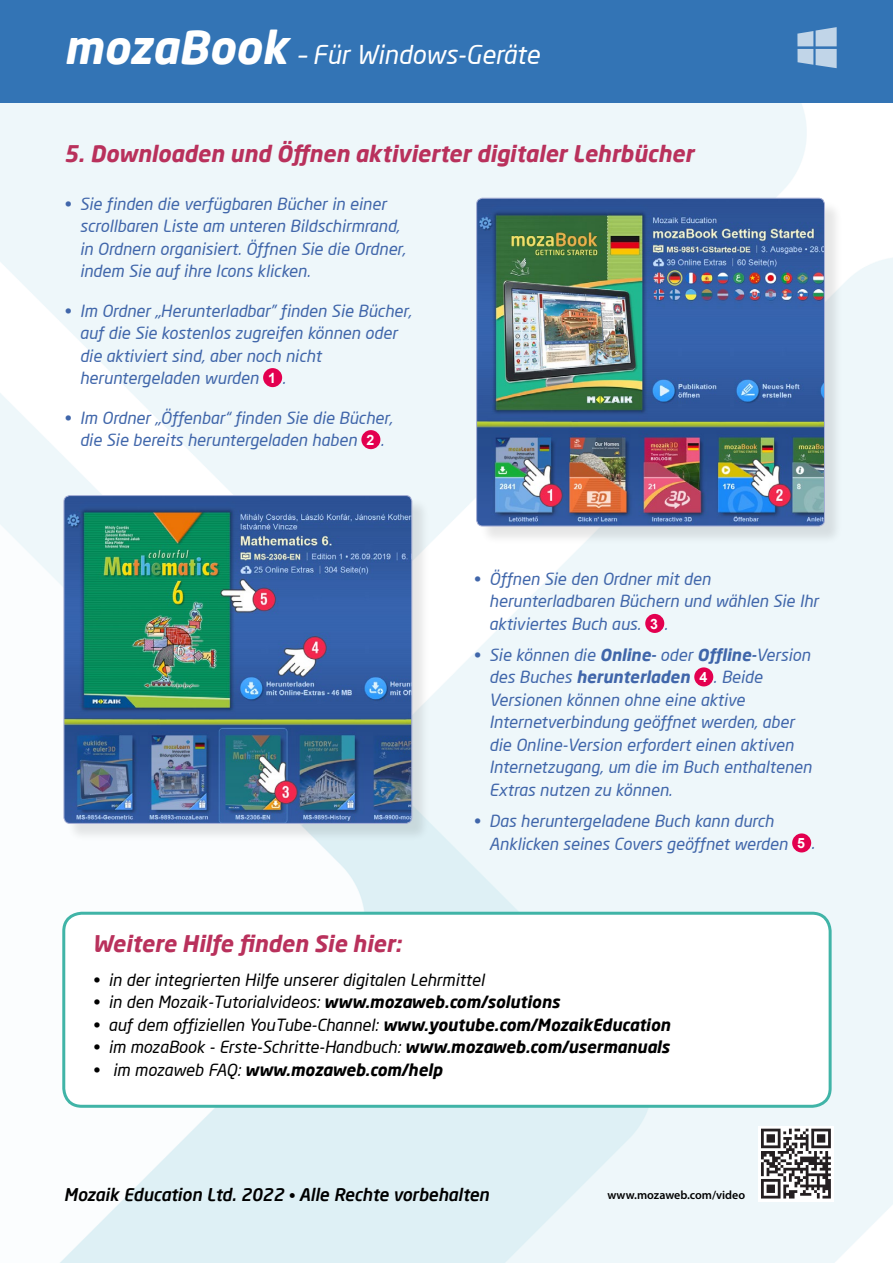
<style>
.page{position:relative;width:893px;height:1263px;background:#fff}
.page>*{position:absolute;margin:0;border:0;box-sizing:border-box;transform-origin:0 0}
.t1{font:italic 25.5px "Neo Sans Pro";color:#fff}
.t2{font:italic 700 22.5px "Neo Sans Pro";color:#b9315c}
.t3{font:italic 500 17.25px "Neo Sans Pro";letter-spacing:-.005em;color:#000}
.t4{font:italic 16.5px/22.5px "Neo Sans Pro";color:#4066aa}
.t5{font:italic 16.5px "Neo Sans Pro";color:#000}
.t6{font:italic 700 16.5px "Neo Sans Pro";color:#000}
.t7{font:600 12px "Myriad Pro";color:#000}
.s1{font-weight:700;font-size:45px}
.s2{font-family:"Arial";font-weight:700;font-style:normal;font-size:14.25px;color:#fff}
.s3{font-weight:700}
.s4{font-weight:400}
.s5{font-size:15px}
</style>
<div class="page">
<img style="left:0;top:102px;width:893px;height:1161px">
<div style="left:263px;top:368px;width:19px;height:19px;background:#e3004f;border-radius:50%"></div>
<div style="left:361px;top:430px;width:19px;height:19px;background:#e3004f;border-radius:50%"></div>
<div style="left:645px;top:614px;width:19px;height:19px;background:#e3004f;border-radius:50%"></div>
<div style="left:694px;top:667px;width:19px;height:19px;background:#e3004f;border-radius:50%"></div>
<div style="left:792px;top:833px;width:19px;height:19px;background:#e3004f;border-radius:50%"></div>
<div style="left:479px;top:200px;width:364px;height:345px;background:#000;opacity:.1"></div>
<img style="left:477px;top:198px;width:347px;height:328px">
<div style="left:476px;top:198px;width:349px;height:328px;border:1px solid #a5aed5;border-radius:6px"></div>
<div style="left:66px;top:498px;width:365px;height:344px;background:#000;opacity:.1"></div>
<img style="left:64px;top:496px;width:348px;height:327px">
<div style="left:64px;top:495px;width:348px;height:328px;border:1px solid #a5aed5;border-radius:6px"></div>
<svg style="left:758px;top:1126px;width:76px;height:75px"></svg>
<svg style="left:761px;top:1129px;width:70px;height:69px"></svg>
<div style="left:64px;top:913px;width:766px;height:193px;background:#fff;border-radius:18px"></div>
<div style="left:62px;top:912px;width:770px;height:196px;border:3px solid #40b4a7;border-radius:18px"></div>
<div style="left:0;top:0;width:893px;height:102px;background:#3374b5"></div>
<svg style="left:797px;top:27px;width:40px;height:41px"></svg>
<h1 class="t1" style="left:64px;top:39px;width:477px"><span class="s1">mozaBook</span> – Für Windows-Geräte</h1>
<h2 class="t2" style="left:64px;top:139px;width:631px">5. Downloaden und Öffnen aktivierter digitaler Lehrbücher</h2>
<p class="t4" style="left:80px;top:192px;width:327px;text-indent:-16px">• Sie finden die verfügbaren Bücher in einer scrollbaren Liste am unteren Bildschirmrand, in Ordnern organisiert. Öffnen Sie die Ordner, indem Sie auf ihre Icons klicken.</p>
<p class="t4" style="left:80px;top:299px;width:333px;text-indent:-16px">• Im Ordner „Herunterladbar” finden Sie Bücher, auf die Sie kostenlos zugreifen können oder die aktiviert sind, aber noch nicht heruntergeladen wurden <span class="s2">1</span> .</p>
<p class="t4" style="left:64px;top:406px;width:330px;text-align:center">• Im Ordner „Öffenbar“ finden Sie die Bücher, die Sie bereits heruntergeladen haben <span class="s2">2</span> .</p>
<p class="t4" style="left:489px;top:567px;width:331px;text-indent:-16px">• Öffnen Sie den Ordner mit den herunterladbaren Büchern und wählen Sie Ihr aktiviertes Buch aus. <span class="s2">3</span> .</p>
<p class="t4" style="left:489px;top:643px;width:324px;text-indent:-16px">• Sie können die <span class="s3">Online-</span> oder <span class="s3">Offline-</span>Version des Buches <span class="s3">herunterladen</span> <span class="s2">4</span> . Beide Versionen können ohne eine aktive Internetverbindung geöffnet werden, aber die Online-Version erfordert einen aktiven Internetzugang, um die im Buch enthaltenen Extras nutzen zu können.</p>
<p class="t4" style="left:489px;top:809px;width:327px;text-indent:-16px">• Das heruntergeladene Buch kann durch<br>Anklicken seines Covers geöffnet werden <span class="s2">5</span> .</p>
<h2 class="t2" style="left:92px;top:929px;width:310px">Weitere Hilfe finden Sie hier:</h2>
<p class="t5" style="left:92px;top:970px;width:393px">• in der integrierten Hilfe unserer digitalen Lehrmittel</p>
<p class="t5" style="left:92px;top:992px;width:469px">• in den Mozaik-Tutorialvideos: <span class="s3">www.mozaweb.com/solutions</span></p>
<p class="t5" style="left:92px;top:1015px;width:579px">• auf dem offiziellen YouTube-Channel: <span class="s3">www.youtube.com/MozaikEducation</span></p>
<p class="t5" style="left:92px;top:1037px;width:579px">• im mozaBook - Erste-Schritte-Handbuch: <span class="s3">www.mozaweb.com/usermanuals</span></p>
<p class="t6" style="left:92px;top:1059px;width:351px"><span class="s4">• im mozaweb FAQ:</span> www.mozaweb.com/help</p>
<p class="t3" style="left:64px;top:1183px;width:427px">Mozaik Education Ltd. 2022 <span class="s5">•</span> Alle Rechte vorbehalten</p>
<p class="t7" style="left:607px;top:1188px;width:139px">www.mozaweb.com/video</p>
</div>
